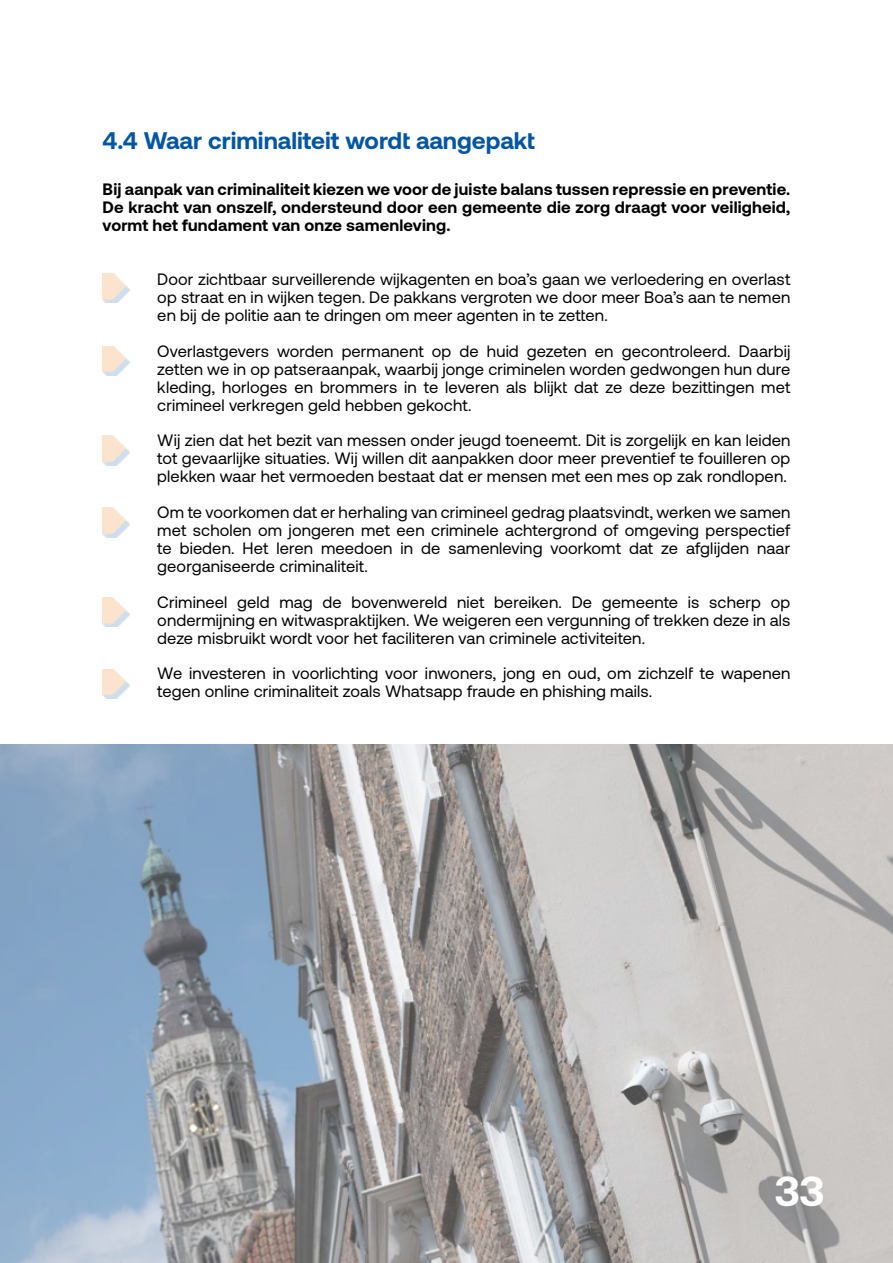
<style>
.page{position:relative;width:893px;height:1263px;background:#fff}
.page>*{position:absolute;margin:0;border:0;box-sizing:border-box;transform-origin:0 0}
.t1{font:700 42px "Aeonik Pro";color:#fff}
.t2{font:700 24px "Aeonik";color:#0056a4}
.t3{font:16.5px/18px "Aeonik";letter-spacing:.01em;color:#000;text-align:justify}
.t4{font:700 16.5px/18px "Aeonik";letter-spacing:.01em;color:#000;text-align:justify}
</style>
<div class="page">
<img style="left:103px;top:273px;width:26px;height:30px">
<img style="left:103px;top:346px;width:26px;height:30px">
<img style="left:103px;top:507px;width:26px;height:30px">
<img style="left:103px;top:597px;width:26px;height:30px">
<img style="left:103px;top:669px;width:26px;height:30px">
<img style="left:103px;top:436px;width:26px;height:29px">
<img style="left:0;top:744px;width:893px;height:519px">
<h2 class="t2" style="left:103px;top:126px;width:434px">4.4 Waar criminaliteit wordt aangepakt</h2>
<p class="t4" style="left:103px;top:180px;width:689px">Bij aanpak van criminaliteit kiezen we voor de juiste balans tussen repressie en preventie.<br>De kracht van onszelf, ondersteund door een gemeente die zorg draagt voor veiligheid, vormt het fundament van onze samenleving.</p>
<p class="t3" style="left:157px;top:270px;width:634px">Door zichtbaar surveillerende wijkagenten en boa’s gaan we verloedering en overlast op straat en in wijken tegen. De pakkans vergroten we door meer Boa’s aan te nemen en bij de politie aan te dringen om meer agenten in te zetten.</p>
<p class="t3" style="left:157px;top:342px;width:634px">Overlastgevers worden permanent op de huid gezeten en gecontroleerd. Daarbij zetten we in op patseraanpak, waarbij jonge criminelen worden gedwongen hun dure kleding, horloges en brommers in te leveren als blijkt dat ze deze bezittingen met crimineel verkregen geld hebben gekocht.</p>
<p class="t3" style="left:157px;top:432px;width:635px">Wij zien dat het bezit van messen onder jeugd toeneemt. Dit is zorgelijk en kan leiden tot gevaarlijke situaties. Wij willen dit aanpakken door meer preventief te fouilleren op plekken waar het vermoeden bestaat dat er mensen met een mes op zak rondlopen.</p>
<p class="t3" style="left:157px;top:503px;width:635px">Om te voorkomen dat er herhaling van crimineel gedrag plaatsvindt, werken we samen met scholen om jongeren met een criminele achtergrond of omgeving perspectief te bieden. Het leren meedoen in de samenleving voorkomt dat ze afglijden naar georganiseerde criminaliteit.</p>
<p class="t3" style="left:157px;top:593px;width:635px">Crimineel geld mag de bovenwereld niet bereiken. De gemeente is scherp op ondermijning en witwaspraktijken. We weigeren een vergunning of trekken deze in als deze misbruikt wordt voor het faciliteren van criminele activiteiten.</p>
<p class="t3" style="left:157px;top:665px;width:635px">We investeren in voorlichting voor inwoners, jong en oud, om zichzelf te wapenen tegen online criminaliteit zoals Whatsapp fraude en phishing mails.</p>
<h1 class="t1" style="left:775px;top:1168px;width:51px">33</h1>
</div>
